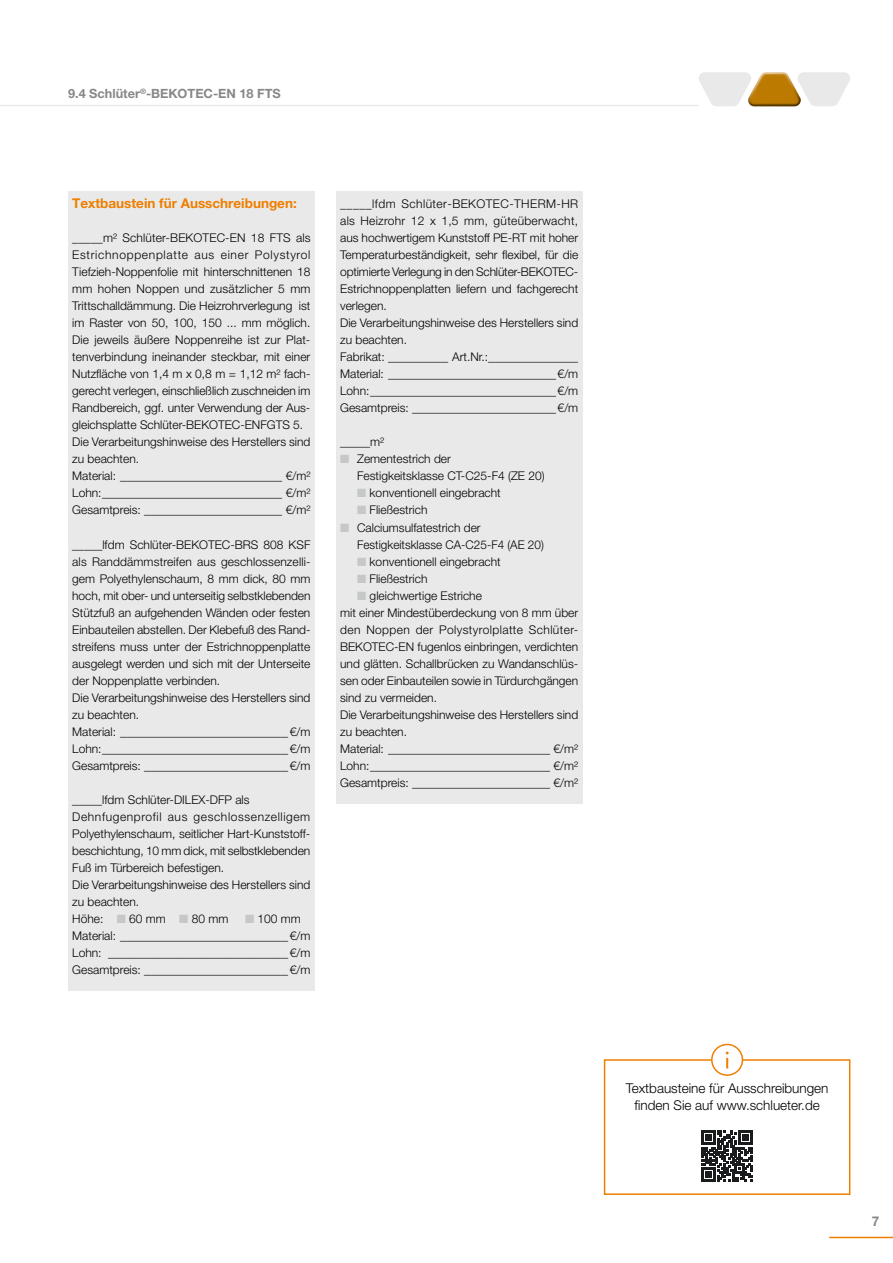
<style>
.page{position:relative;width:893px;height:1263px;background:#fff}
.page>*{position:absolute;margin:0;border:0;box-sizing:border-box;transform-origin:0 0}
.t1{font:300 13.5px/17px "Helvetica Neue LT Pro";color:#000;text-align:center}
.t2{font:700 13.5px "Helvetica Neue LT Pro";color:#ee7f00}
.t3{font:700 13.5px "Helvetica Neue LT Pro";color:#87888a}
.t4{font:700 12.75px "Helvetica Neue LT Pro";color:#87888a}
.t5{font:300 12px/17px "Helvetica Neue LT Pro";color:#000}
.t6{font:300 12px "Helvetica Neue LT Pro";letter-spacing:.035em;color:#000}
</style>
<div class="page">
<hr style="left:0;top:105px;width:699px;height:1px;background:#e9e9ea">
<svg style="left:699px;top:72px;width:151px;height:34px"></svg>
<hr style="left:829px;top:1237px;width:64px;height:1px;background:#ee7f00">
<div style="left:336px;top:191px;width:247px;height:613px;background:#e9e9ea"></div>
<div style="left:68px;top:191px;width:247px;height:800px;background:#e9e9ea"></div>
<div style="left:604px;top:1059px;width:246px;height:136px;background:#fff;border:2px solid #ee7f00"></div>
<div style="left:712px;top:1044px;width:30px;height:31px;background:#fff;border-radius:50%"></div>
<div style="left:711px;top:1044px;width:32px;height:32px;border:2px solid #ee7f00;border-radius:50%"></div>
<svg style="left:726px;top:1052px;width:3px;height:16px"></svg>
<svg style="left:701px;top:1130px;width:52px;height:52px"></svg>
<p class="t4" style="left:68px;top:86px;width:214px">9.4 Schlüter<sup>®</sup>-BEKOTEC-EN 18 FTS</p>
<p class="t2" style="left:72px;top:195px;width:226px">Textbaustein für Ausschreibungen:</p>
<p class="t5" style="left:72px;top:229px;width:240px">_____m² Schlüter-BEKOTEC-EN 18 FTS als Estrichnoppenplatte aus einer Polystyrol Tiefzieh-Noppenfolie mit hinterschnittenen 18 mm hohen Noppen und zusätzlicher 5 mm Trittschalldämmung. Die Heizrohrverlegung ist im Raster von 50, 100, 150 ... mm möglich.<br>Die jeweils äußere Noppenreihe ist zur Plat&shy;tenverbindung ineinander steckbar, mit einer Nutzfläche von 1,4 m x 0,8 m = 1,12 m² fach&shy;gerecht verlegen, einschließlich zuschneiden im Randbereich, ggf. unter Verwendung der Aus&shy;gleichsplatte Schlüter-BEKOTEC-ENFGTS 5.<br>Die Verarbeitungshinweise des Herstellers sind zu beachten.<br>Material: ___________________________ €/m²<br>Lohn:______________________________ €/m²<br>Gesamtpreis: _______________________ €/m²</p>
<p class="t5" style="left:72px;top:535px;width:240px">_____lfdm Schlüter-BEKOTEC-BRS 808 KSF als Randdämmstreifen aus geschlossenzelli&shy;gem Polyethylenschaum, 8 mm dick, 80 mm hoch, mit ober- und unterseitig selbstklebenden Stützfuß an aufgehenden Wänden oder festen Einbauteilen abstellen. Der Klebefuß des Rand&shy;streifens muss unter der Estrichnoppenplatte ausgelegt werden und sich mit der Unterseite der Noppenplatte verbinden.<br>Die Verarbeitungshinweise des Herstellers sind zu beachten.<br>Material: ____________________________€/m Lohn:_______________________________€/m Gesamtpreis: ________________________€/m</p>
<p class="t5" style="left:72px;top:791px;width:240px">_____lfdm Schlüter-DILEX-DFP als Dehnfugenprofil aus geschlossenzelligem Polyethylenschaum, seitlicher Hart-Kunststoff&shy;beschichtung, 10 mm dick, mit selbstklebenden Fuß im Türbereich befestigen.<br>Die Verarbeitungshinweise des Herstellers sind zu beachten.<br>Höhe:</p>
<p class="t5" style="left:72px;top:910px;width:240px;text-indent:185px">100 mm Material: ____________________________€/m Lohn: ______________________________€/m Gesamtpreis: ________________________€/m</p>
<p class="t5" style="left:129px;top:910px;width:38px">60 mm</p>
<p class="t5" style="left:192px;top:910px;width:38px">80 mm</p>
<p class="t5" style="left:340px;top:195px;width:240px">_____lfdm Schlüter-BEKOTEC-THERM-HR als Heizrohr 12 x 1,5 mm, güteüberwacht, aus hochwertigem Kunststoff PE-RT mit hoher Temperaturbeständigkeit, sehr flexibel, für die optimierte Verlegung in den Schlüter-BEKOTEC-Estrichnoppenplatten liefern und fachgerecht verlegen.<br>Die Verarbeitungshinweise des Herstellers sind zu beachten.<br>Fabrikat: __________ Art.Nr.:_______________ Material: ____________________________€/m Lohn:_______________________________€/m Gesamtpreis: ________________________€/m</p>
<p class="t5" style="left:340px;top:433px;width:45px">_____m²</p>
<p class="t5" style="left:357px;top:450px;width:95px">Zementestrich der</p>
<p class="t5" style="left:357px;top:467px;width:189px">Festigkeitsklasse CT-C25-F4 (ZE 20)</p>
<p class="t5" style="left:370px;top:484px;width:133px">konventionell eingebracht</p>
<p class="t5" style="left:370px;top:501px;width:59px">Fließestrich</p>
<p class="t5" style="left:357px;top:518px;width:125px">Calciumsulfatestrich der</p>
<p class="t5" style="left:357px;top:536px;width:188px">Festigkeitsklasse CA-C25-F4 (AE 20)</p>
<p class="t5" style="left:370px;top:553px;width:133px">konventionell eingebracht</p>
<p class="t5" style="left:370px;top:570px;width:59px">Fließestrich</p>
<p class="t5" style="left:370px;top:587px;width:114px">gleichwertige Estriche</p>
<p class="t5" style="left:340px;top:604px;width:240px">mit einer Mindestüberdeckung von 8 mm über</p>
<p class="t6" style="left:340px;top:622px;width:240px">den Noppen der Polystyrolplatte Schlüter-</p>
<p class="t5" style="left:340px;top:638px;width:240px">BEKOTEC-EN fugenlos einbringen, verdichten</p>
<p class="t5" style="left:340px;top:655px;width:240px">und glätten. Schallbrücken zu Wandanschlüs-</p>
<p class="t5" style="left:340px;top:672px;width:240px">sen oder Einbauteilen sowie in Türdurchgängen</p>
<p class="t5" style="left:340px;top:689px;width:98px">sind zu vermeiden.</p>
<p class="t5" style="left:340px;top:706px;width:240px">Die Verarbeitungshinweise des Herstellers sind</p>
<p class="t5" style="left:340px;top:723px;width:68px">zu beachten.</p>
<p class="t5" style="left:340px;top:740px;width:240px">Material: ___________________________ €/m²</p>
<p class="t5" style="left:340px;top:757px;width:240px">Lohn:______________________________ €/m²</p>
<p class="t5" style="left:340px;top:774px;width:240px">Gesamtpreis: _______________________ €/m²</p>
<p class="t1" style="left:626px;top:1079px;width:204px">Textbausteine für Ausschreibungen finden Sie auf www.schlueter.de</p>
<p class="t3" style="left:872px;top:1213px;width:9px">7</p>
</div>
